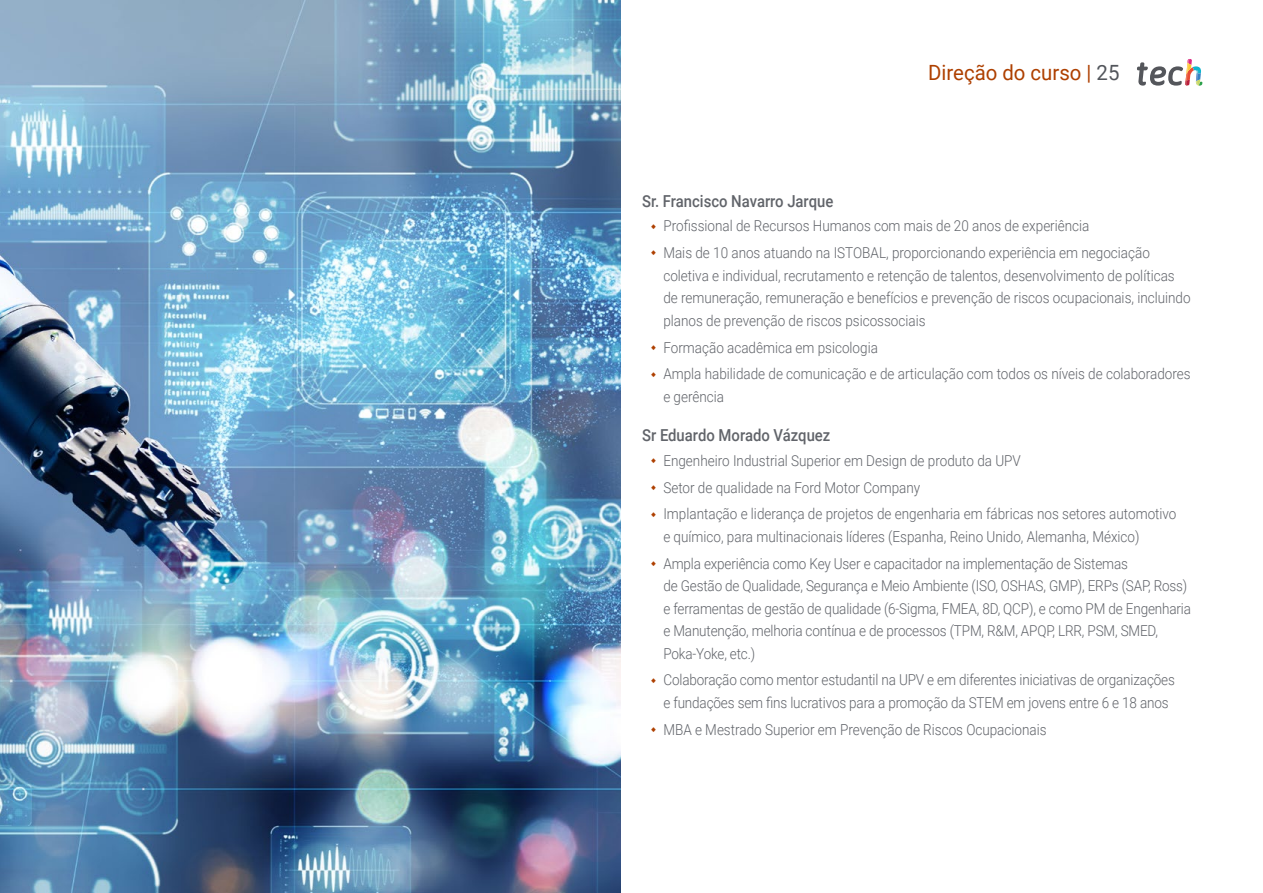
<style>
.page{position:relative;width:1263px;height:893px;background:#fff}
.page>*{position:absolute;margin:0;border:0;box-sizing:border-box;transform-origin:0 0}
.t1{font:21px "Roboto";color:#ae4000}
.t2{font:500 16.5px "Roboto";color:#61646a;scale:.9 1}
.t3{font:300 15.15px "Roboto";color:#61646a;scale:.89 1}
.t4{font:300 15px/22.5px "Roboto";color:#61646a;scale:.9 1}
.s1{color:#52555b}
</style>
<div class="page">
<img style="left:0;top:0;width:621px;height:893px">
<svg style="left:1137px;top:59px;width:65px;height:27px"></svg>
<h1 class="t1" style="left:928px;top:57px;width:193px">Direção do curso | <span class="s1">25</span></h1>
<p class="t2" style="left:642px;top:189px;width:214px">Sr. Francisco Navarro Jarque</p>
<p class="t4" style="left:663px;top:212px;width:542px;line-height:26.7px">Profissional de Recursos Humanos com mais de 20 anos de experiência<br>Mais de 10 anos atuando na ISTOBAL, proporcionando experiência em negociação</p>
<p class="t4" style="left:663px;top:264px;width:587px">coletiva e individual, recrutamento e retenção de talentos, desenvolvimento de políticas de remuneração, remuneração e benefícios e prevenção de riscos ocupacionais, incluindo planos de prevenção de riscos psicossociais</p>
<p class="t4" style="left:663px;top:333px;width:587px;line-height:26.7px">Formação acadêmica em psicologia<br>Ampla habilidade de comunicação e de articulação com todos os níveis de colaboradores</p>
<p class="t4" style="left:663px;top:385px;width:69px">e gerência</p>
<p class="t2" style="left:642px;top:424px;width:211px">Sr Eduardo Morado Vázquez</p>
<p class="t4" style="left:663px;top:447px;width:572px;line-height:26.7px">Engenheiro Industrial Superior em Design de produto da UPV<br>Setor de qualidade na Ford Motor Company<br>Implantação e liderança de projetos de engenharia em fábricas nos setores automotivo</p>
<p class="t4" style="left:663px;top:523px;width:530px;line-height:26.7px">e químico, para multinacionais líderes (Espanha, Reino Unido, Alemanha, México)<br>Ampla experiência como Key User e capacitador na implementação de Sistemas</p>
<p class="t4" style="left:663px;top:574px;width:588px">de Gestão de Qualidade, Segurança e Meio Ambiente (ISO, OSHAS, GMP), ERPs (SAP, Ross) e ferramentas de gestão de qualidade (6-Sigma, FMEA, 8D, QCP), e como PM de Engenharia e Manutenção, melhoria contínua e de processos (TPM, R&amp;M, APQP, LRR, PSM, SMED, Poka-Yoke, etc.)</p>
<p class="t4" style="left:663px;top:668px;width:570px">Colaboração como mentor estudantil na UPV e em diferentes iniciativas de organizações e fundações sem fins lucrativos para a promoção da STEM em jovens entre 6 e 18 anos</p>
<p class="t3" style="left:663px;top:719px;width:432px">MBA e Mestrado Superior em Prevenção de Riscos Ocupacionais</p>
</div>
